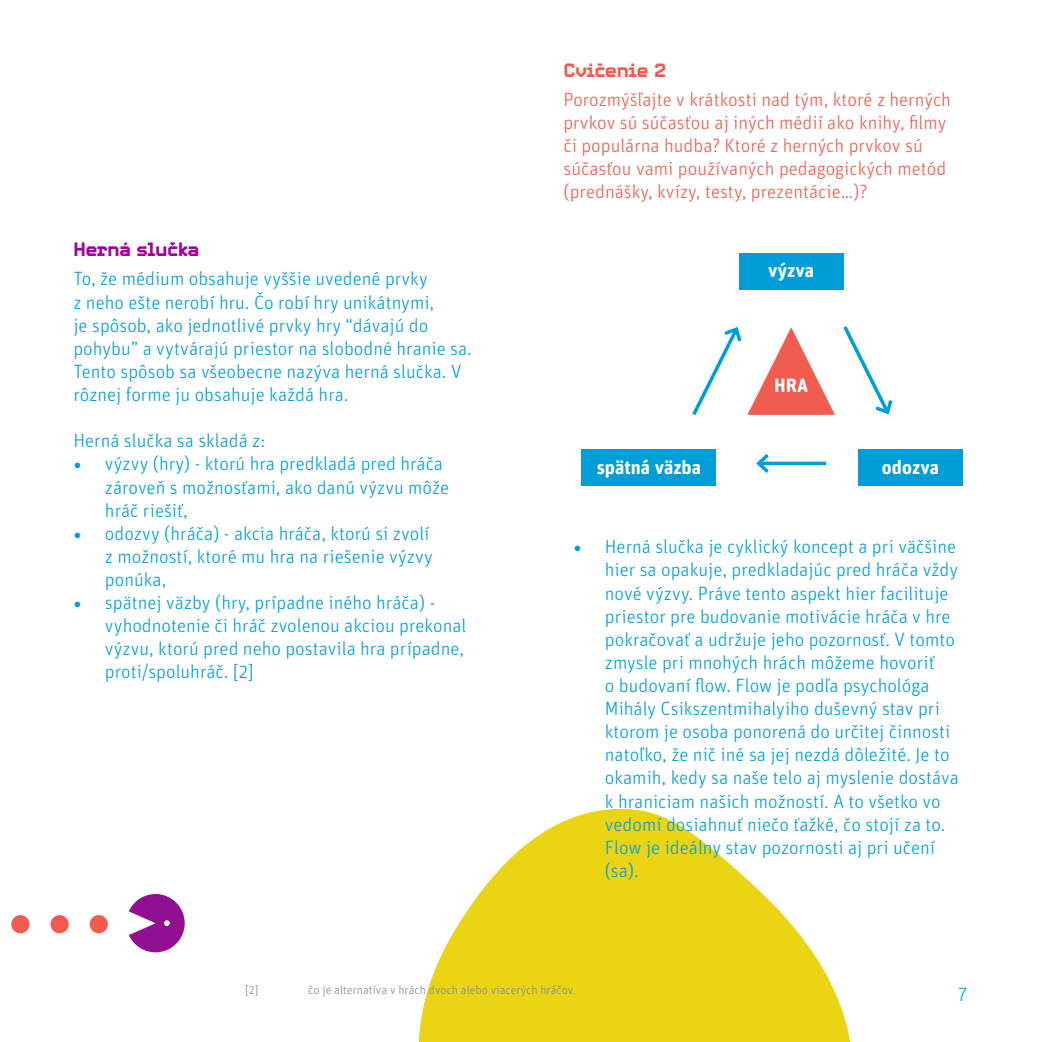
<style>
.page{position:relative;width:1042px;height:1042px;background:#fff}
.page>*{position:absolute;margin:0;border:0;box-sizing:border-box;transform-origin:0 0}
.t1{font:300 19.25px/23.1px "Unit Rounded Pro";color:#009ed8}
.t2{font:300 19.25px/23.1px "Unit Rounded Pro";color:#f05c4f}
.t3{font:700 19.25px "Unit Rounded Pro";color:#fff}
.t4{font:700 19.25px "Video";color:#a3019d}
.t5{font:700 19.25px "Video";color:#f05c4f}
.t6{font:300 12.25px "Unit Rounded Pro";color:#848a90}
.s1{font-family:"Minion Pro";font-weight:400;font-size:21px}
</style>
<div class="page">
<div style="left:580px;top:449px;width:135px;height:37px;background:#009ed8"></div>
<div style="left:857px;top:449px;width:105px;height:37px;background:#009ed8"></div>
<div style="left:738px;top:253px;width:105px;height:36px;background:#009ed8"></div>
<svg style="left:418px;top:808px;width:432px;height:233px;fill:#ebd414"></svg>
<svg style="left:129px;top:894px;width:56px;height:58px"></svg>
<div style="left:50px;top:914px;width:19px;height:19px;background:#f05c4f;border-radius:50%"></div>
<div style="left:11px;top:914px;width:19px;height:19px;background:#f05c4f;border-radius:50%"></div>
<div style="left:90px;top:914px;width:18px;height:19px;background:#f05c4f;border-radius:50%"></div>
<svg style="left:692px;top:327px;width:142px;height:89px"></svg>
<svg style="left:843px;top:326px;width:50px;height:89px"></svg>
<svg style="left:772px;top:461px;width:54px;height:4px"></svg>
<svg style="left:756px;top:454px;width:16px;height:19px"></svg>
<p class="t5" style="left:563px;top:58px;width:104px">Cvičenie 2</p>
<p class="t4" style="left:73px;top:237px;width:127px">Herná slučka</p>
<p class="t1" style="left:73px;top:267px;width:400px">To, že médium obsahuje vyššie uvedené prvky<br>z neho ešte nerobí hru. Čo robí hry unikátnymi,<br>je spôsob, ako jednotlivé prvky hry “dávajú do pohybu” a vytvárajú priestor na slobodné hranie sa.<br>Tento spôsob sa všeobecne nazýva herná slučka. V rôznej forme ju obsahuje každá hra.</p>
<p class="t1" style="left:73px;top:428px;width:193px">Herná slučka sa skladá z:</p>
<p class="t1" style="left:105px;top:451px;width:346px;text-indent:-32px"><span class="s1">•</span> výzvy (hry) - ktorú hra predkladá pred hráča zároveň s možnosťami, ako danú výzvu môže hráč riešiť,</p>
<p class="t1" style="left:105px;top:521px;width:329px;text-indent:-32px"><span class="s1">•</span> odozvy (hráča) - akcia hráča, ktorú si zvolí z možností, ktoré mu hra na riešenie výzvy ponúka,</p>
<p class="t1" style="left:105px;top:590px;width:363px;text-indent:-32px"><span class="s1">•</span> spätnej väzby (hry, prípadne iného hráča) - vyhodnotenie či hráč zvolenou akciou prekonal výzvu, ktorú pred neho postavila hra prípadne, proti/spoluhráč. [2]</p>
<p class="t2" style="left:563px;top:87px;width:389px">Porozmýšľajte v krátkosti nad tým, ktoré z herných prvkov sú súčasťou aj iných médií ako knihy, filmy či populárna hudba? Ktoré z herných prvkov sú súčasťou vami používaných pedagogických metód (prednášky, kvízy, testy, prezentácie…)?</p>
<p class="t3" style="left:768px;top:256px;width:48px">výzva</p>
<p class="t3" style="left:774px;top:371px;width:35px">HRA</p>
<p class="t3" style="left:596px;top:453px;width:106px">spätná väzba</p>
<p class="t3" style="left:881px;top:453px;width:59px">odozva</p>
<p class="t1" style="left:604px;top:534px;width:355px;text-indent:-32px"><span class="s1">•</span> Herná slučka je cyklický koncept a pri väčšine hier sa opakuje, predkladajúc pred hráča vždy nové výzvy. Práve tento aspekt hier facilituje priestor pre budovanie motivácie hráča v hre pokračovať a udržuje jeho pozornosť. V tomto zmysle pri mnohých hrách môžeme hovoriť<br>o budovaní flow. Flow je podľa psychológa Mihály Csikszentmihalyiho duševný stav pri ktorom je osoba ponorená do určitej činnosti natoľko, že nič iné sa jej nezdá dôležité. Je to okamih, kedy sa naše telo aj myslenie dostáva k hraniciam našich možností. A to všetko vo vedomí dosiahnuť niečo ťažké, čo stojí za to.<br>Flow je ideálny stav pozornosti aj pri učení (sa).</p>
<p class="t6" style="left:245px;top:981px;width:15px">[2]</p>
<p class="t6" style="left:308px;top:981px;width:269px">čo je alternatíva v hrách dvoch alebo viacerých hráčov.</p>
<p class="t1" style="left:958px;top:980px;width:11px">7</p>
</div>
